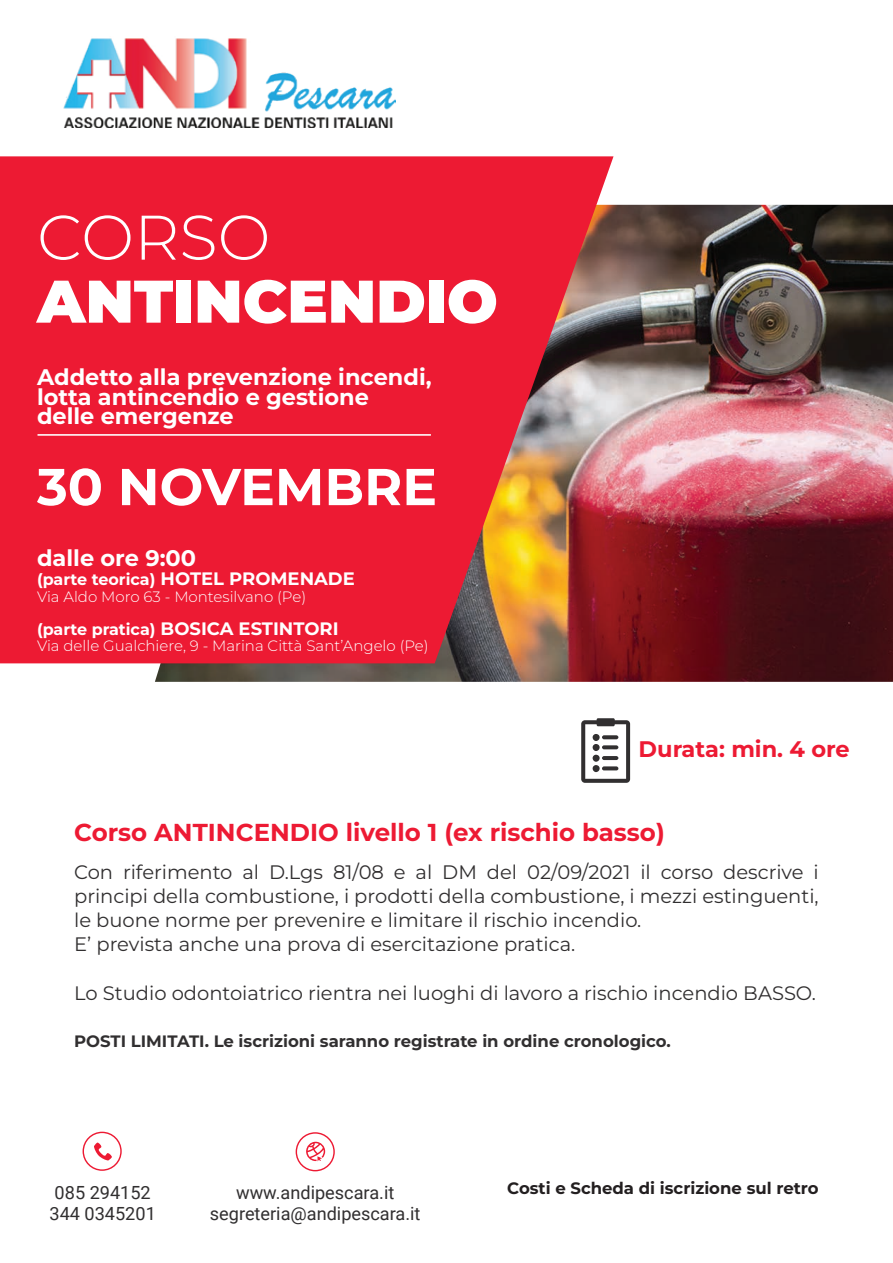
<style>
.page{position:relative;width:893px;height:1263px;background:#fff}
.page>*{position:absolute;margin:0;border:0;box-sizing:border-box;transform-origin:0 0}
.t1{font:300 62.85px "Montserrat";color:#fff}
.t2{font:900 60px "Montserrat";color:#fff}
.t3{font:700 51.75px "Montserrat";color:#fff}
.t4{font:700 24.45px "Montserrat";color:#ed1a33}
.t5{font:700 22.5px/19.5px "Montserrat";color:#fff}
.t6{font:700 22.5px "Montserrat";color:#ed1a33}
.t7{font:19.5px/24px "Montserrat";color:#312f30}
.t8{font:18.15px/20.4px "Roboto";color:#312f30;text-align:center}
.t9{font:700 18px "Montserrat";color:#fff}
.t10{font:700 16.5px "Montserrat";color:#312f30}
.t11{font:700 16.5px "Montserrat";color:#231f20}
.t12{font:700 16.05px "Montserrat";color:#fff}
.t13{font:300 15px "Montserrat";color:#fff}
.s1{font-size:18px}
.s2{font-size:16.05px}
</style>
<div class="page">
<img style="left:155px;top:205px;width:738px;height:477px">
<svg style="left:0;top:156px;width:613px;height:507px;fill:#ed1a33"></svg>
<svg style="left:296px;top:1132px;width:39px;height:39px"></svg>
<svg style="left:83px;top:1132px;width:39px;height:39px"></svg>
<img style="left:63px;top:38px;width:333px;height:90px">
<hr style="left:38px;top:434px;width:393px;height:2px;background:#fff">
<svg style="left:581px;top:718px;width:49px;height:65px"></svg>
<h1 class="t1" style="left:37px;top:195px;width:235px">CORSO</h1>
<h2 class="t2" style="left:37px;top:261px;width:462px">ANTINCENDIO</h2>
<p class="t5" style="left:37px;top:367px;width:396px">Addetto alla prevenzione incendi, lotta antincendio e gestione delle emergenze</p>
<h3 class="t3" style="left:37px;top:452px;width:401px">30 NOVEMBRE</h3>
<p class="t5" style="left:37px;top:548px;width:161px">dalle ore 9:00</p>
<p class="t12" style="left:37px;top:569px;width:319px">(parte teorica) <span class="s1">HOTEL PROMENADE</span></p>
<p class="t13" style="left:37px;top:586px;width:271px">Via Aldo Moro 63 - Montesilvano (Pe)</p>
<p class="t9" style="left:37px;top:616px;width:303px"><span class="s2">(parte pratica)</span> BOSICA ESTINTORI</p>
<p class="t13" style="left:37px;top:636px;width:393px">Via delle Gualchiere, 9 - Marina Città Sant’Angelo (Pe)</p>
<p class="t6" style="left:639px;top:734px;width:213px">Durata: min. 4 ore</p>
<p class="t4" style="left:74px;top:816px;width:592px">Corso ANTINCENDIO livello 1 (ex rischio basso)</p>
<p class="t7" style="left:74px;top:860px;width:746px">Con riferimento al D.Lgs 81/08 e al DM del 02/09/2021 il corso descrive i principi della combustione, i prodotti della combustione, i mezzi estinguenti, le buone norme per prevenire e limitare il rischio incendio.<br>E’ prevista anche una prova di esercitazione pratica.</p>
<p class="t7" style="left:74px;top:980px;width:743px">Lo Studio odontoiatrico rientra nei luoghi di lavoro a rischio incendio BASSO.</p>
<p class="t10" style="left:74px;top:1031px;width:598px">POSTI LIMITATI. Le iscrizioni saranno registrate in ordine cronologico.</p>
<p class="t8" style="left:50px;top:1182px;width:108px;text-align:left">085 294152<br>344 0345201</p>
<p class="t8" style="left:210px;top:1182px;width:212px">www.andipescara.it segreteria@andipescara.it</p>
<p class="t11" style="left:507px;top:1177px;width:313px">Costi e Scheda di iscrizione sul retro</p>
</div>
